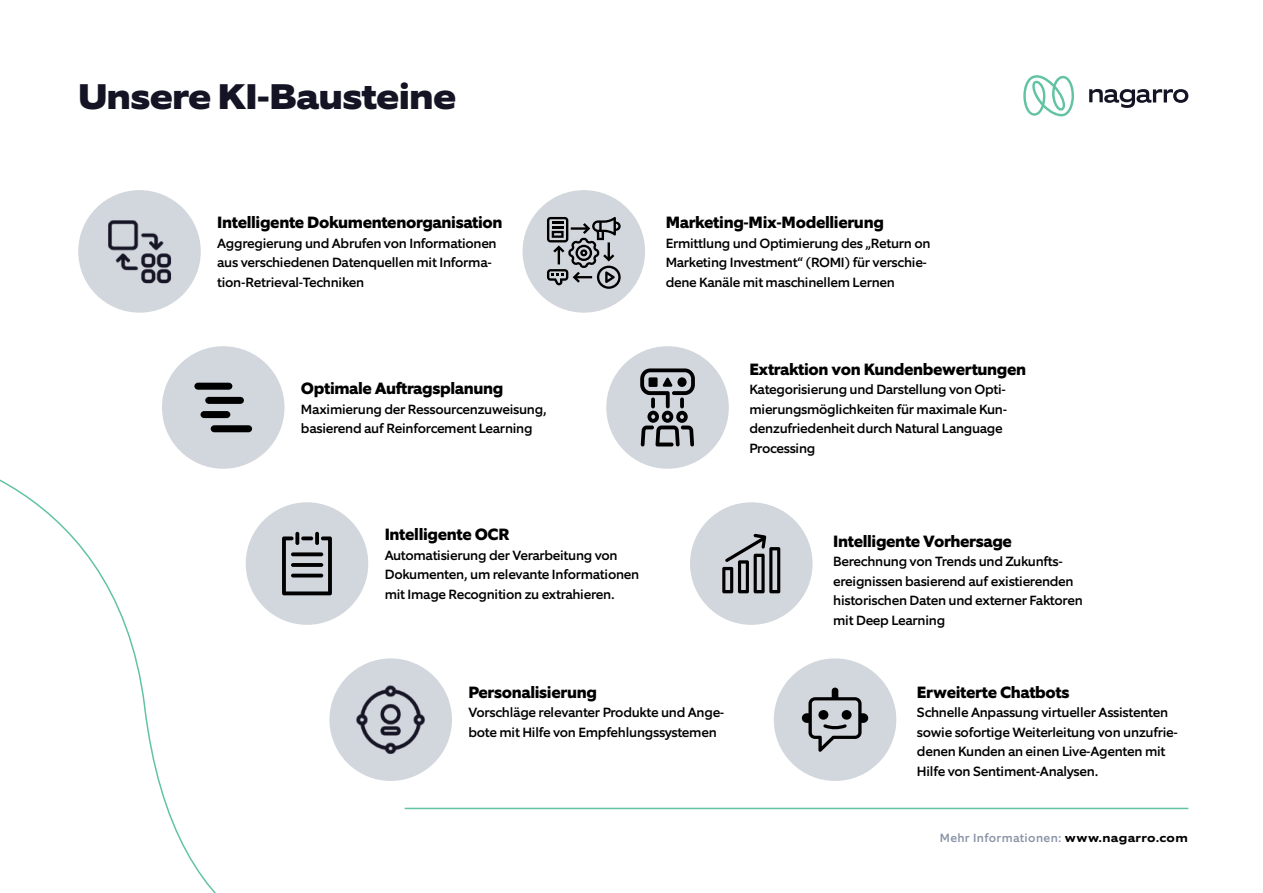
<style>
.page{position:relative;width:1263px;height:893px;background:#fff}
.page>*{position:absolute;margin:0;border:0;box-sizing:border-box;transform-origin:0 0}
.t1{font:800 36px "Equip Extended";letter-spacing:-.02em;color:#151425}
.t2{font:800 16.5px "Equip";letter-spacing:-.02em;color:#000}
.t3{font:500 13.5px/19.5px "Equip";letter-spacing:-.02em;color:#000}
.t4{font:500 12px "Equip";letter-spacing:.03em;color:#8893a5}
.s1{font-family:"Equip Extended";font-weight:700;color:#000}
</style>
<div class="page">
<svg style="left:1089px;top:89px;width:99px;height:19px"></svg>
<svg style="left:1023px;top:75px;width:51px;height:41px"></svg>
<div style="left:162px;top:346px;width:122px;height:123px;background:#d2d6dd;border-radius:50%"></div>
<div style="left:194px;top:383px;width:38px;height:7px;background:#000;border-radius:4px"></div>
<div style="left:205px;top:397px;width:39px;height:7px;background:#000;border-radius:4px"></div>
<div style="left:200px;top:411px;width:30px;height:7px;background:#000;border-radius:4px"></div>
<div style="left:211px;top:425px;width:41px;height:7px;background:#000;border-radius:4px"></div>
<div style="left:606px;top:346px;width:123px;height:123px;background:#d2d6dd;border-radius:50%"></div>
<svg style="left:640px;top:368px;width:55px;height:78px"></svg>
<svg style="left:651px;top:397px;width:4px;height:11px"></svg>
<svg style="left:680px;top:397px;width:4px;height:11px"></svg>
<div style="left:522px;top:190px;width:123px;height:123px;background:#d2d6dd;border-radius:50%"></div>
<svg style="left:547px;top:217px;width:74px;height:72px"></svg>
<div style="left:78px;top:190px;width:123px;height:123px;background:#d2d6dd;border-radius:50%"></div>
<img style="left:90px;top:202px;width:99px;height:99px">
<svg style="left:0;top:446px;width:957px;height:447px"></svg>
<hr style="left:405px;top:808px;width:783px;height:1px;background:#62c3a3">
<h1 class="t1" style="left:78px;top:74px;width:380px">Unsere KI-Bausteine</h1>
<p class="t2" style="left:217px;top:212px;width:287px">Intelligente Dokumentenorganisation</p>
<p class="t3" style="left:217px;top:233px;width:281px">Aggregierung und Abrufen von Informationen aus verschiedenen Datenquellen mit Informa&shy;tion-Retrieval-Techniken</p>
<p class="t2" style="left:666px;top:212px;width:220px">Marketing-Mix-Modellierung</p>
<p class="t3" style="left:666px;top:233px;width:266px">Ermittlung und Optimierung des „Return on<br>Marketing Investment“ (ROMI) für verschie&shy;dene Kanäle mit maschinellem Lernen</p>
<p class="t2" style="left:301px;top:378px;width:204px">Optimale Auftragsplanung</p>
<p class="t3" style="left:301px;top:399px;width:247px">Maximierung der Ressourcenzuweisung, basierend auf Reinforcement Learning</p>
<p class="t2" style="left:385px;top:524px;width:126px">Intelligente OCR</p>
<p class="t3" style="left:385px;top:545px;width:256px">Automatisierung der Verarbeitung von<br>Dokumenten, um relevante Informationen mit Image Recognition zu extrahieren.</p>
<p class="t2" style="left:749px;top:358px;width:278px">Extraktion von Kundenbewertungen</p>
<p class="t3" style="left:749px;top:380px;width:259px">Kategorisierung und Darstellung von Opti&shy;mierungsmöglichkeiten für maximale Kun&shy;denzufriedenheit durch Natural Language Processing</p>
<p class="t2" style="left:833px;top:531px;width:180px">Intelligente Vorhersage</p>
<p class="t3" style="left:833px;top:552px;width:251px">Berechnung von Trends und Zukunfts&shy;ereignissen basierend auf existierenden historischen Daten und externer Faktoren mit Deep Learning</p>
<p class="t2" style="left:468px;top:681px;width:130px">Personalisierung</p>
<p class="t3" style="left:468px;top:703px;width:258px">Vorschläge relevanter Produkte und Ange&shy;bote mit Hilfe von Empfehlungssystemen</p>
<p class="t2" style="left:917px;top:681px;width:154px">Erweiterte Chatbots</p>
<p class="t3" style="left:917px;top:703px;width:263px">Schnelle Anpassung virtueller Assistenten sowie sofortige Weiterleitung von unzufrie&shy;denen Kunden an einen Live-Agenten mit Hilfe von Sentiment-Analysen.</p>
<p class="t4" style="left:940px;top:830px;width:250px">Mehr Informationen: <span class="s1">www.nagarro.com</span></p>
</div>
